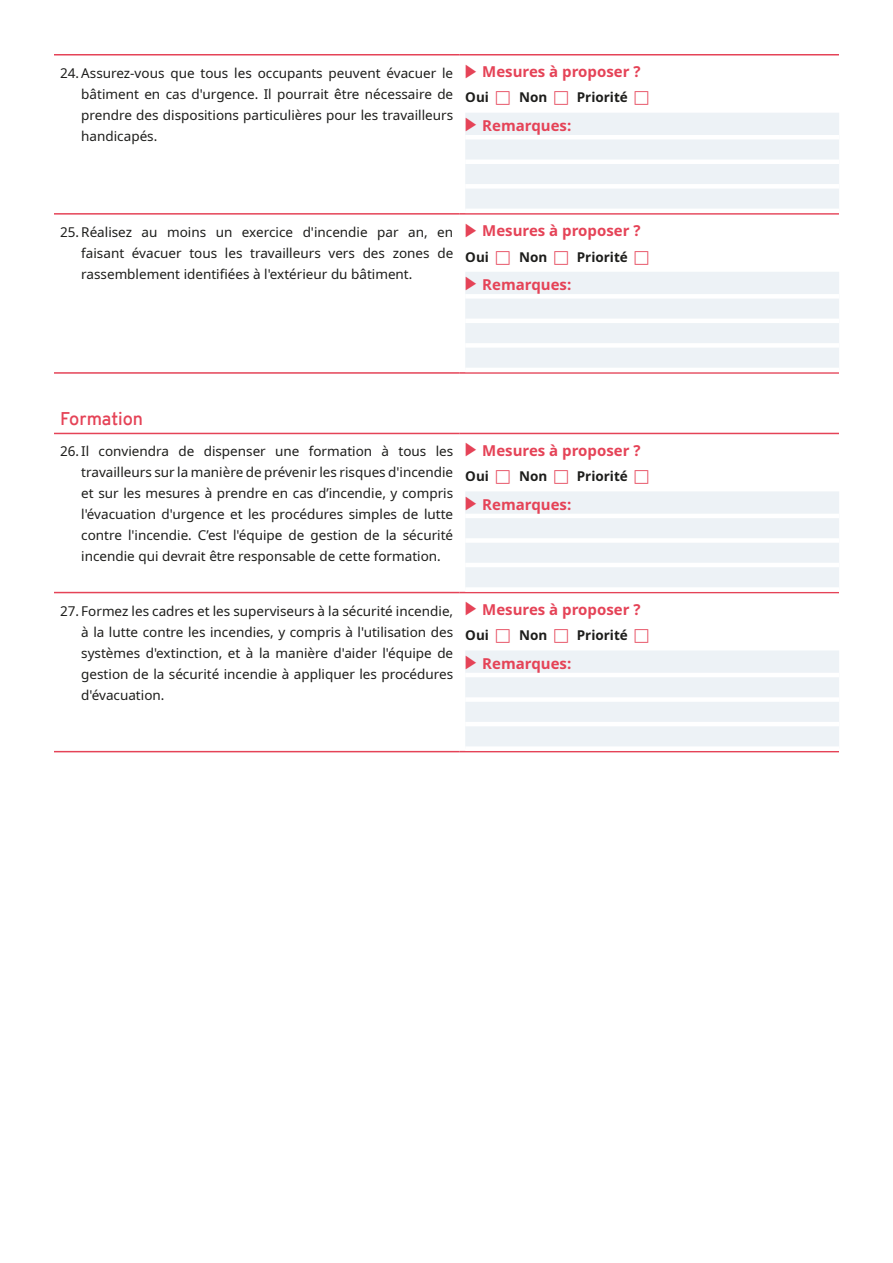
<style>
.page{position:relative;width:893px;height:1263px;background:#fff}
.page>*{position:absolute;margin:0;border:0;box-sizing:border-box;transform-origin:0 0}
.t1{font:600 18px "Overpass";color:#e54357}
.t2{font:700 15px "Noto Sans";color:#e54357}
.t3{font:13.5px/21px "Noto Sans";color:#1d1d1b;text-align:justify}
.t4{font:700 13.5px "Noto Sans";color:#1d1d1b}
.s1{font-family:"Arrows 1";font-weight:400}
</style>
<div class="page">
<hr style="left:54px;top:433px;width:405px;height:1px;background:#e54357">
<hr style="left:459px;top:433px;width:380px;height:1px;background:#e54357">
<hr style="left:54px;top:54px;width:405px;height:2px;background:#e54357">
<hr style="left:459px;top:54px;width:380px;height:2px;background:#e54357">
<hr style="left:54px;top:213px;width:405px;height:2px;background:#e54357">
<hr style="left:459px;top:213px;width:380px;height:2px;background:#e54357">
<hr style="left:54px;top:592px;width:405px;height:1px;background:#e54357">
<hr style="left:459px;top:592px;width:380px;height:1px;background:#e54357">
<hr style="left:459px;top:751px;width:380px;height:1px;background:#e54357">
<hr style="left:54px;top:372px;width:405px;height:2px;background:#e54357">
<hr style="left:459px;top:372px;width:380px;height:2px;background:#e54357">
<hr style="left:54px;top:751px;width:405px;height:1px;background:#e54357">
<div style="left:465px;top:113px;width:374px;height:96px;background:#edf2f6"></div>
<hr style="left:465px;top:135px;width:374px;height:4px;background:#fff">
<div style="left:465px;top:184px;width:374px;height:5px;background:#fff"></div>
<div style="left:465px;top:159px;width:374px;height:5px;background:#fff"></div>
<div style="left:465px;top:272px;width:374px;height:96px;background:#edf2f6"></div>
<div style="left:465px;top:294px;width:374px;height:5px;background:#fff"></div>
<div style="left:465px;top:343px;width:374px;height:5px;background:#fff"></div>
<hr style="left:465px;top:319px;width:374px;height:4px;background:#fff">
<div style="left:465px;top:491px;width:374px;height:96px;background:#edf2f6"></div>
<hr style="left:465px;top:514px;width:374px;height:4px;background:#fff">
<hr style="left:465px;top:563px;width:374px;height:4px;background:#fff">
<div style="left:465px;top:538px;width:374px;height:5px;background:#fff"></div>
<div style="left:465px;top:651px;width:374px;height:95px;background:#edf2f6"></div>
<hr style="left:465px;top:673px;width:374px;height:4px;background:#fff">
<hr style="left:465px;top:722px;width:374px;height:4px;background:#fff">
<div style="left:465px;top:697px;width:374px;height:5px;background:#fff"></div>
<p class="t3" style="left:81px;top:63px;width:373px;text-indent:-21px">24. Assurez-vous que tous les occupants peuvent évacuer le bâtiment en cas d'urgence. Il pourrait être nécessaire de prendre des dispositions particulières pour les travailleurs handicapés.</p>
<p class="t2" style="left:465px;top:61px;width:177px"><span class="s1">8</span> Mesures à proposer ?</p>
<p class="t4" style="left:465px;top:88px;width:25px">Oui</p>
<p class="t4" style="left:519px;top:88px;width:30px">Non</p>
<p class="t4" style="left:577px;top:88px;width:53px">Priorité</p>
<p class="t2" style="left:465px;top:115px;width:108px"><span class="s1">8</span> Remarques:</p>
<p class="t3" style="left:81px;top:222px;width:373px;text-indent:-21px">25. Réalisez au moins un exercice d'incendie par an, en faisant évacuer tous les travailleurs vers des zones de rassemblement identifiées à l'extérieur du bâtiment.</p>
<p class="t2" style="left:465px;top:220px;width:177px"><span class="s1">8</span> Mesures à proposer ?</p>
<p class="t4" style="left:465px;top:247px;width:25px">Oui</p>
<p class="t4" style="left:519px;top:247px;width:30px">Non</p>
<p class="t4" style="left:577px;top:247px;width:53px">Priorité</p>
<p class="t2" style="left:465px;top:274px;width:108px"><span class="s1">8</span> Remarques:</p>
<h1 class="t1" style="left:60px;top:405px;width:85px">Formation</h1>
<p class="t3" style="left:81px;top:441px;width:373px;text-indent:-21px">26. Il conviendra de dispenser une formation à tous les travailleurs sur la manière de prévenir les risques d'incendie et sur les mesures à prendre en cas d’incendie, y compris l'évacuation d'urgence et les procédures simples de lutte contre l'incendie. C’est l'équipe de gestion de la sécurité incendie qui devrait être responsable de cette formation.</p>
<p class="t2" style="left:465px;top:440px;width:177px"><span class="s1">8</span> Mesures à proposer ?</p>
<p class="t4" style="left:465px;top:467px;width:25px">Oui</p>
<p class="t4" style="left:519px;top:467px;width:30px">Non</p>
<p class="t4" style="left:577px;top:467px;width:53px">Priorité</p>
<p class="t2" style="left:465px;top:493px;width:108px"><span class="s1">8</span> Remarques:</p>
<p class="t3" style="left:81px;top:600px;width:373px;text-indent:-21px">27. Formez les cadres et les superviseurs à la sécurité incendie, à la lutte contre les incendies, y compris à l'utilisation des systèmes d'extinction, et à la manière d'aider l'équipe de gestion de la sécurité incendie à appliquer les procédures d'évacuation.</p>
<p class="t2" style="left:465px;top:599px;width:177px"><span class="s1">8</span> Mesures à proposer ?</p>
<p class="t4" style="left:465px;top:626px;width:25px">Oui</p>
<p class="t4" style="left:519px;top:626px;width:30px">Non</p>
<p class="t4" style="left:577px;top:626px;width:53px">Priorité</p>
<p class="t2" style="left:465px;top:653px;width:108px"><span class="s1">8</span> Remarques:</p>
</div>
